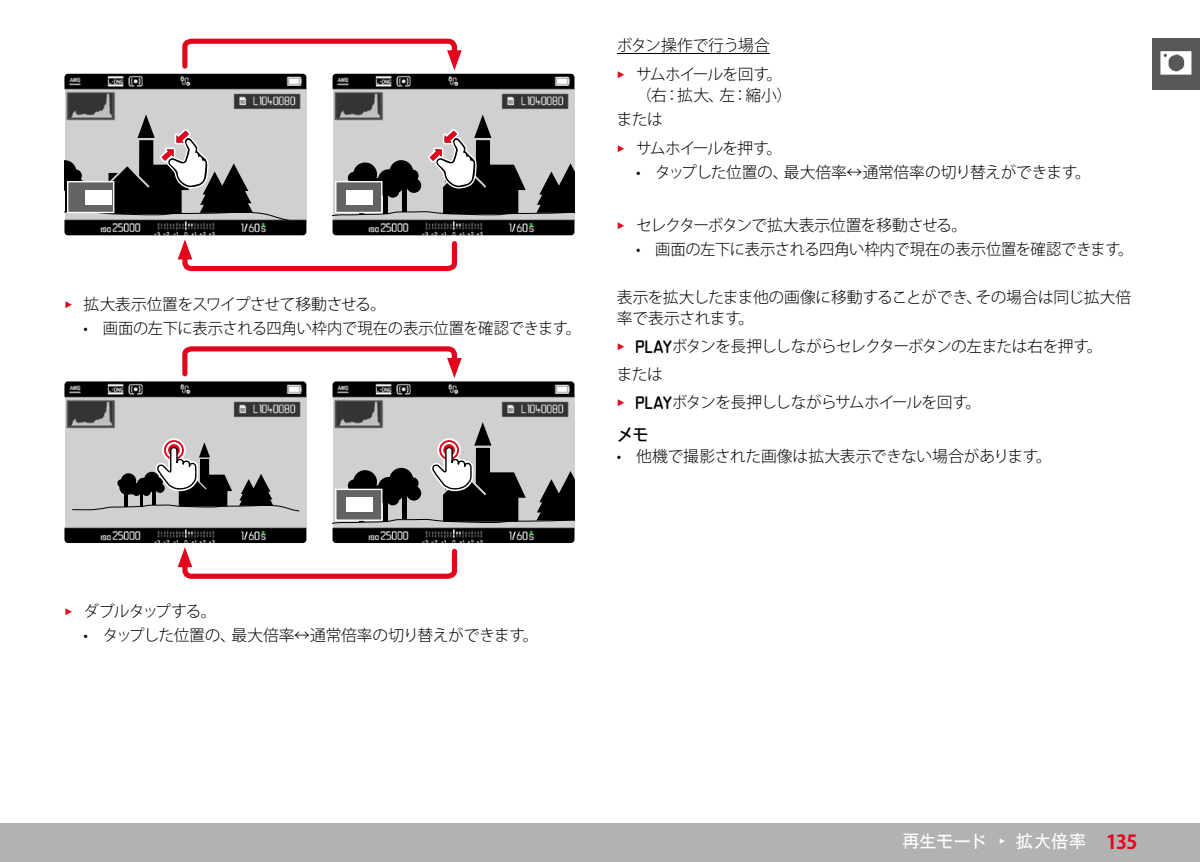
<style>
.page{position:relative;width:1200px;height:862px;background:#fff}
.page>*{position:absolute;margin:0;border:0;box-sizing:border-box;transform-origin:0 0}
.t1{font:18px "Arial Unicode MS";letter-spacing:-.045em;color:#fff}
.Heading____Note_Heading{font:500 16.88px "Koz Go Pr 6 N";color:#000}
.Text____Body_Text{font:300 15.75px/20.7px "Koz Go Pr 6 N";letter-spacing:-.025em;color:#000}
.Text____Body_Text-2{font:300 15.75px "Koz Go Pr 6 N";letter-spacing:-.05em;color:#000}
.Text____Body_Text-3{font:300 15.75px "Koz Go Pr 6 N";letter-spacing:-.045em;color:#000}
.Text____Einzug_3_mm{font:300 15.75px "Koz Go Pr 6 N";color:#000}
.Text____Body_Text-4{font:300 15.75px "Koz Go Pr 6 N";letter-spacing:-.055em;color:#000}
.Text____Body_Text-5{font:300 15.75px "Koz Go Pr 6 N";letter-spacing:-.07em;color:#000}
.Text____Mittels_XXX-Steuerung{font:300 15.75px "Koz Go Pr 6 N";letter-spacing:-.025em;color:#000}
.Text____oder{font:300 15.75px "Koz Go Pr 6 N";letter-spacing:-.045em;color:#000}
.s1{font-family:"Corporate S";color:#e3051b}
.s2{font-family:"LG1054";font-weight:400}
.s3{font-family:"Koz Go Pr 6 N";font-weight:700;font-size:19.12px;color:#e3051b}
</style>
<div class="page">
<div style="left:1151px;top:38px;width:48px;height:51px;background:#575756"></div>
<img style="left:1160px;top:51px;width:32px;height:24px">
<div style="left:0;top:823px;width:1199px;height:38px;background:#b3b2b2"></div>
<svg style="left:182px;top:38px;width:279px;height:33px"></svg>
<svg style="left:178px;top:239px;width:280px;height:33px"></svg>
<img style="left:332px;top:74px;width:242px;height:161px">
<img style="left:64px;top:74px;width:242px;height:161px">
<svg style="left:332px;top:114px;width:242px;height:106px;background:#959494"></svg>
<svg style="left:64px;top:114px;width:230px;height:106px;background:#9b9a9a"></svg>
<div style="left:335px;top:181px;width:47px;height:32px;background:#646363;border:1px solid #fff"></div>
<div style="left:67px;top:181px;width:47px;height:32px;background:#646363;border:1px solid #fff"></div>
<div style="left:346px;top:190px;width:26px;height:14px;background:#fff"></div>
<div style="left:85px;top:190px;width:27px;height:14px;background:#fff"></div>
<svg style="left:182px;top:346px;width:279px;height:32px"></svg>
<svg style="left:178px;top:547px;width:280px;height:32px"></svg>
<img style="left:332px;top:381px;width:242px;height:161px">
<img style="left:64px;top:381px;width:242px;height:161px">
<svg style="left:72px;top:436px;width:228px;height:75px;background:#a8a6a6"></svg>
<svg style="left:332px;top:422px;width:242px;height:105px;background:#959494"></svg>
<hr style="left:616px;top:53px;width:153px;height:1px;background:#000">
<p class="Text____Body_Text" style="left:64px;top:293px;width:323px"><span class="s1">▸</span> 拡大表示位置をスワイプさせて移動させる。</p>
<p class="Text____Body_Text" style="left:84px;top:317px;width:499px">• 画面の左下に表示される四角い枠内で現在の表示位置を確認できます。</p>
<p class="Text____Mittels_XXX-Steuerung" style="left:616px;top:37px;width:154px">ボタン操作で行う場合</p>
<p class="Text____Body_Text-2" style="left:616px;top:65px;width:167px"><span class="s1">▸</span> サムホイールを回す。</p>
<p class="Text____Einzug_3_mm" style="left:636px;top:86px;width:158px">（右：拡大、左：縮小）</p>
<p class="Text____oder" style="left:616px;top:110px;width:47px">または</p>
<p class="Text____Body_Text-4" style="left:616px;top:139px;width:167px"><span class="s1">▸</span> サムホイールを押す。</p>
<p class="Text____Body_Text" style="left:636px;top:162px;width:456px">• タップした位置の、最大倍率↔通常倍率の切り替えができます。</p>
<p class="Text____Body_Text" style="left:616px;top:215px;width:352px"><span class="s1">▸</span> セレクターボタンで拡大表示位置を移動させる。</p>
<p class="Text____Body_Text" style="left:636px;top:239px;width:499px">• 画面の左下に表示される四角い枠内で現在の表示位置を確認できます。</p>
<p class="Text____Body_Text" style="left:616px;top:287px;width:515px">表示を拡大したまま他の画像に移動することができ、その場合は同じ拡大倍率で表示されます。</p>
<p class="Text____Body_Text-2" style="left:616px;top:337px;width:487px"><span class="s1">▸</span> <span class="s2">PLAY</span>ボタンを長押ししながらセレクターボタンの左または右を押す。</p>
<p class="Text____oder" style="left:616px;top:364px;width:47px">または</p>
<p class="Text____Body_Text-3" style="left:616px;top:393px;width:366px"><span class="s1">▸</span> <span class="s2">PLAY</span>ボタンを長押ししながらサムホイールを回す。</p>
<p class="Heading____Note_Heading" style="left:616px;top:425px;width:34px">メモ</p>
<p class="Text____Body_Text" style="left:616px;top:446px;width:436px">• 他機で撮影された画像は拡大表示できない場合があります。</p>
<p class="Text____Body_Text-5" style="left:64px;top:602px;width:154px"><span class="s1">▸</span> ダブルタップする。</p>
<p class="Text____Body_Text" style="left:84px;top:625px;width:456px">• タップした位置の、最大倍率↔通常倍率の切り替えができます。</p>
<p class="t1" style="left:901px;top:828px;width:237px">再生モード ▸ 拡大倍率 <span class="s3">135</span></p>
</div>
